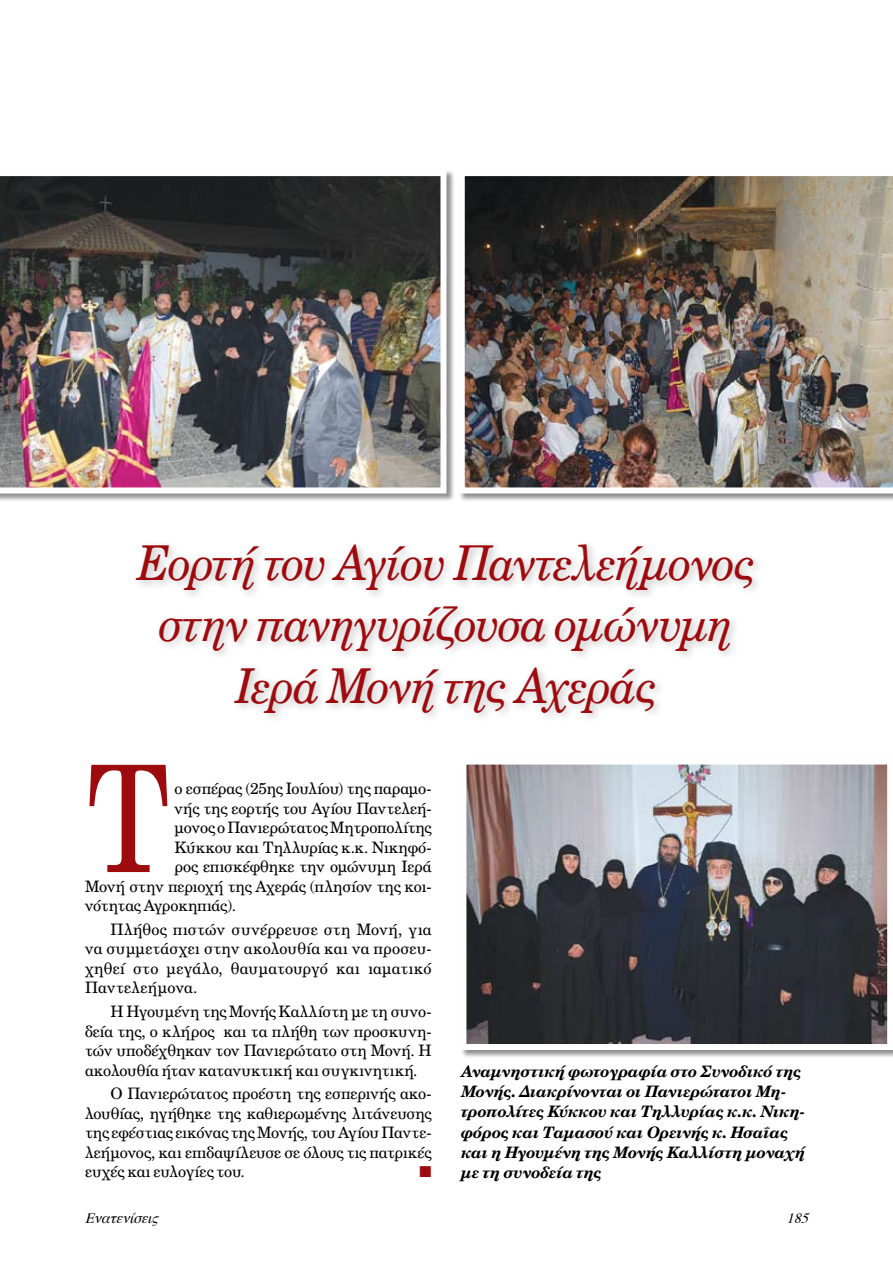
<style>
.page{position:relative;width:893px;height:1263px;background:#fff}
.page>*{position:absolute;margin:0;border:0;box-sizing:border-box;transform-origin:0 0}
.t1{font:148.65px "UB Century";color:#9e0b0f;scale:.83 1}
.t2{font:48px/61.5px "UB Century Italic";letter-spacing:-.015em;color:#9e0b0f;text-align:center;scale:.95 1}
.t3{font:15.75px/19.5px "UB Century";letter-spacing:-.01em;color:#000;text-align:justify}
.t4{font:italic 15.75px/20.2px "UB Century Bold";letter-spacing:-.005em;color:#000}
.t5{font:15.75px "Zapf Dingbats ITC";color:#9e0b0f}
.t6{font:italic 14.25px "Times";color:#000}
</style>
<div class="page">
<div style="left:458px;top:170px;width:435px;height:338px;background:#000;opacity:.45"></div>
<img style="left:461px;top:170px;width:432px;height:323px">
<div style="left:0;top:170px;width:461px;height:338px;background:#000;opacity:.45"></div>
<img style="left:0;top:170px;width:446px;height:323px">
<div style="left:131px;top:539px;width:745px;height:211px;background:#000;opacity:.25"></div>
<div style="left:0;top:163px;width:20px;height:265px;background:#000;opacity:.25"></div>
<div style="left:460px;top:758px;width:433px;height:307px;background:#000;opacity:.45"></div>
<img style="left:467px;top:765px;width:419px;height:278px">
<div style="left:460px;top:758px;width:433px;height:292px;border:6px solid #fff"></div>
<h2 class="t2" style="left:137px;top:531px;width:652px">Εορτή του Αγίου Παντελεήμονος στην πανηγυρίζουσα ομώνυμη<br>Ιερά Μονή της Αχεράς</h2>
<h1 class="t1" style="left:85px;top:728px;width:106px">Τ</h1>
<p class="t3" style="left:175px;top:778px;width:259px">ο εσπέρας (25ης Ιουλίου) της παραμο-</p>
<p class="t3" style="left:175px;top:798px;width:259px">νής της εορτής του Αγίου Παντελεή-</p>
<p class="t3" style="left:175px;top:817px;width:259px">μονος ο Πανιερώτατος Μητροπολίτης</p>
<p class="t3" style="left:175px;top:837px;width:259px">Κύκκου και Τηλλυρίας κ.κ. Νικηφό-</p>
<p class="t3" style="left:175px;top:856px;width:259px">ρος επισκέφθηκε την ομώνυμη Ιερά</p>
<p class="t3" style="left:85px;top:876px;width:348px">Μονή στην περιοχή της Αχεράς (πλησίον της κοι-</p>
<p class="t3" style="left:85px;top:895px;width:152px">νότητας Αγροκηπιάς).</p>
<p class="t3" style="left:85px;top:919px;width:348px;text-indent:26px">Πλήθος πιστών συνέρρευσε στη Μονή, για να συμμετάσχει στην ακολουθία και να προσευ&shy;χηθεί στο μεγάλο, θαυματουργό και ιαματικό Παντελεήμονα.</p>
<p class="t3" style="left:85px;top:1001px;width:348px;text-indent:26px">Η Ηγουμένη της Μονής Καλλίστη με τη συνο&shy;δεία της, ο κλήρος και τα πλήθη των προσκυνη&shy;τών υποδέχθηκαν τον Πανιερώτατο στη Μονή. Η ακολουθία ήταν κατανυκτική και συγκινητική.</p>
<p class="t3" style="left:85px;top:1084px;width:348px;text-indent:26px">Ο Πανιερώτατος προέστη της εσπερινής ακο&shy;λουθίας, ηγήθηκε της καθιερωμένης λιτάνευσης της εφέστιας εικόνας της Μονής, του Αγίου Παντε&shy;λεήμονος, και επιδαψίλευσε σε όλους τις πατρικές ευχές και ευλογίες του.</p>
<p class="t5" style="left:420px;top:1164px;width:13px">■</p>
<p class="t4" style="left:461px;top:1061px;width:346px">Αναμνηστική φωτογραφία στο Συνοδικό της Μονής. Διακρίνονται οι Πανιερώτατοι Μη&shy;τροπολίτες Κύκκου και Τηλλυρίας κ.κ. Νικη&shy;φόρος και Ταμασού και Ορεινής κ. Ησαΐας και η Ηγουμένη της Μονής Καλλίστη μοναχή με τη συνοδεία της</p>
<p class="t6" style="left:85px;top:1204px;width:81px">Eνατενίσεις</p>
<p class="t6" style="left:786px;top:1204px;width:29px">185</p>
</div>
